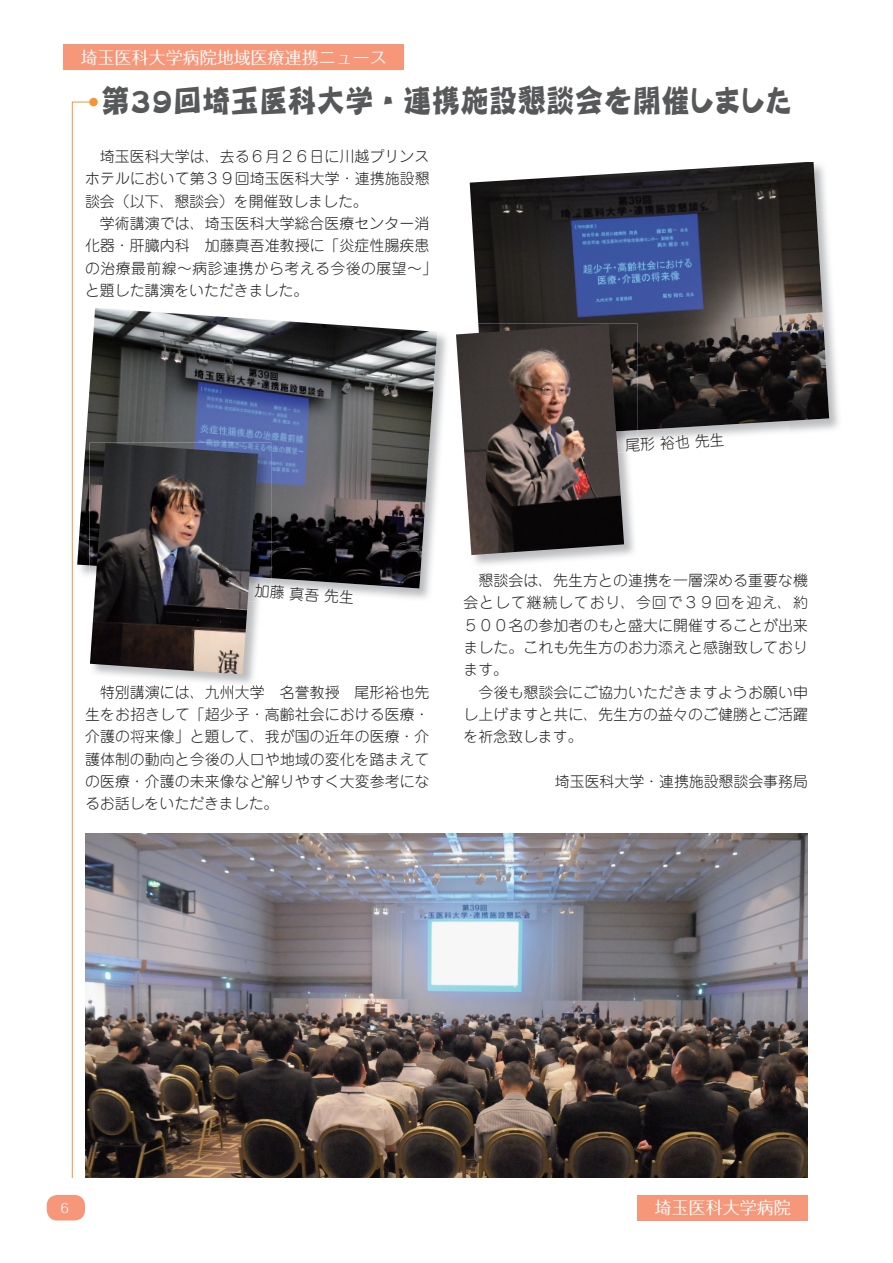
<style>
.page{position:relative;width:893px;height:1263px;background:#fff}
.page>*{position:absolute;margin:0;border:0;box-sizing:border-box;transform-origin:0 0}
.t1{font:31.95px "DF Kyo Geki W7 WING RKSJ H";color:#57585a;scale:.9 1}
.t2{font:16.95px "Folk Pro";color:#fff}
.t3{font:300 14.85px/22.4px "Jun 101 Pro";letter-spacing:.005em;color:#231f20;text-align:justify}
.t4{font:12.75px "Folk Pro";color:#fff}
</style>
<div class="page">
<svg style="left:72px;top:102px;width:22px;height:1076px"></svg>
<div style="left:89px;top:98px;width:9px;height:8px;background:#f79332;border-radius:50%"></div>
<div style="left:64px;top:45px;width:340px;height:25px;background:#f6977a"></div>
<div style="left:638px;top:1195px;width:170px;height:25px;background:#f6977a"></div>
<div style="left:47px;top:1195px;width:38px;height:25px;background:#f6977a;border-radius:10px"></div>
<img style="left:77px;top:588px;width:12px;height:14px">
<img style="left:397px;top:356px;width:51px;height:243px">
<img style="left:77px;top:308px;width:360px;height:280px">
<img style="left:789px;top:266px;width:50px;height:166px">
<img style="left:470px;top:162px;width:359px;height:268px">
<img style="left:473px;top:452px;width:161px;height:113px">
<img style="left:478px;top:323px;width:159px;height:116px">
<img style="left:456px;top:324px;width:168px;height:231px">
<img style="left:89px;top:578px;width:182px;height:110px">
<img style="left:101px;top:685px;width:170px;height:3px">
<img style="left:89px;top:443px;width:182px;height:135px">
<img style="left:90px;top:443px;width:168px;height:231px">
<img style="left:85px;top:833px;width:723px;height:345px">
<p class="t2" style="left:81px;top:43px;width:308px">埼玉医科大学病院地域医療連携ニュース</p>
<h1 class="t1" style="left:101px;top:85px;width:769px">第３９回埼玉医科大学・連携施設懇談会を開催しました</h1>
<p class="t3" style="left:85px;top:143px;width:346px;text-indent:15px">埼玉医科大学は、去る６月２６日に川越プリンスホテルにおいて第３９回埼玉医科大学・連携施設懇談会（以下、懇談会）を開催致しました。</p>
<p class="t3" style="left:85px;top:210px;width:353px;text-align:left;text-indent:15px">学術講演では、埼玉医科大学総合医療センター消化器・肝臓内科　加藤真吾准教授に「炎症性腸疾患の治療最前線～病診連携から考える今後の展望～」と題した講演をいただきました。</p>
<p class="t3" style="left:624px;top:433px;width:101px;rotate:-4deg">尾形 裕也 先生</p>
<p class="t3" style="left:256px;top:578px;width:101px;rotate:4deg">加藤 真吾 先生</p>
<p class="t3" style="left:85px;top:679px;width:346px;text-indent:15px">特別講演には、九州大学　名誉教授　尾形裕也先生をお招きして「超少子・高齢社会における医療・介護の将来像」と題して、我が国の近年の医療・介護体制の動向と今後の人口や地域の変化を踏まえての医療・介護の未来像など解りやすく大変参考になるお話しをいただきました。</p>
<p class="t3" style="left:463px;top:568px;width:346px;text-indent:15px">懇談会は、先生方との連携を一層深める重要な機会として継続しており、今回で３９回を迎え、約５００名の参加者のもと盛大に開催することが出来ました。これも先生方のお力添えと感謝致しております。</p>
<p class="t3" style="left:463px;top:679px;width:346px;text-indent:15px">今後も懇談会にご協力いただきますようお願い申し上げますと共に、先生方の益々のご健勝とご活躍を祈念致します。</p>
<p class="t3" style="left:555px;top:768px;width:254px">埼玉医科大学・連携施設懇談会事務局</p>
<p class="t4" style="left:61px;top:1197px;width:10px">6</p>
<p class="t2" style="left:655px;top:1193px;width:138px">埼玉医科大学病院</p>
</div>
